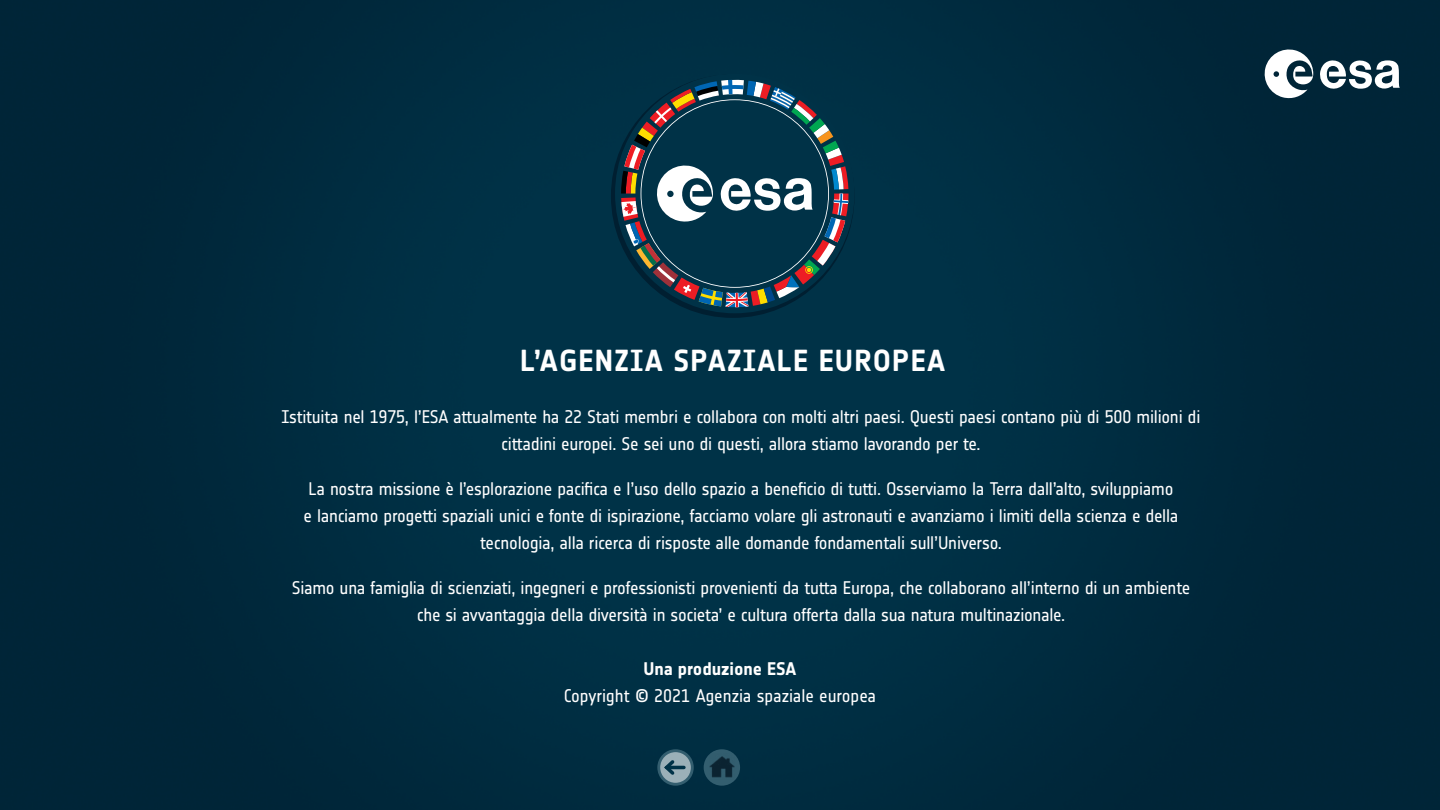
<style>
.page{position:relative;width:1440px;height:810px;background:#fff}
.page>*{position:absolute;margin:0;border:0;box-sizing:border-box;transform-origin:0 0}
.t1{font:700 30px "Notes Esa";letter-spacing:.04em;color:#fff}
.t2{font:18px/27px "Notes Esa";letter-spacing:-.015em;color:#fff;text-align:center}
.t3{font:700 18px "Notes Esa";letter-spacing:-.005em;color:#fff}
</style>
<div class="page">
<img style="left:0;top:0;width:1440px;height:810px">
<div style="left:615px;top:74px;width:240px;height:239px;background:#003247;border-radius:50%"></div>
<svg style="left:621px;top:80px;width:228px;height:227px"></svg>
<svg style="left:1319px;top:60px;width:81px;height:29px"></svg>
<svg style="left:1262px;top:47px;width:51px;height:53px"></svg>
<svg style="left:657px;top:749px;width:37px;height:37px"></svg>
<svg style="left:660px;top:752px;width:31px;height:31px"></svg>
<hr style="left:667px;top:766px;width:17px;height:3px;background:#003247">
<svg style="left:661px;top:757px;width:17px;height:21px"></svg>
<div style="left:704px;top:749px;width:36px;height:37px;background:#335e6f;border-radius:50%"></div>
<img style="left:709px;top:754px;width:26px;height:24px">
<h1 class="t1" style="left:520px;top:343px;width:427px">L’AGENZIA SPAZIALE EUROPEA</h1>
<p class="t2" style="left:282px;top:403px;width:920px">Istituita nel 1975, l’ESA attualmente ha 22 Stati membri e collabora con molti altri paesi. Questi paesi contano più di 500 milioni di cittadini europei. Se sei uno di questi, allora stiamo lavorando per te.</p>
<p class="t2" style="left:304px;top:475px;width:876px">La nostra missione è l’esplorazione pacifica e l’uso dello spazio a beneficio di tutti. Osserviamo la Terra dall’alto, sviluppiamo e lanciamo progetti spaziali unici e fonte di ispirazione, facciamo volare gli astronauti e avanziamo i limiti della scienza e della tecnologia, alla ricerca di risposte alle domande fondamentali sull’Universo.</p>
<p class="t2" style="left:292px;top:574px;width:900px">Siamo una famiglia di scienziati, ingegneri e professionisti provenienti da tutta Europa, che collaborano all’interno di un ambiente che si avvantaggia della diversità in societa’ e cultura offerta dalla sua natura multinazionale.</p>
<p class="t3" style="left:643px;top:658px;width:155px">Una produzione ESA</p>
<p class="t2" style="left:564px;top:682px;width:314px">Copyright © 2021 Agenzia spaziale europea</p>
</div>
